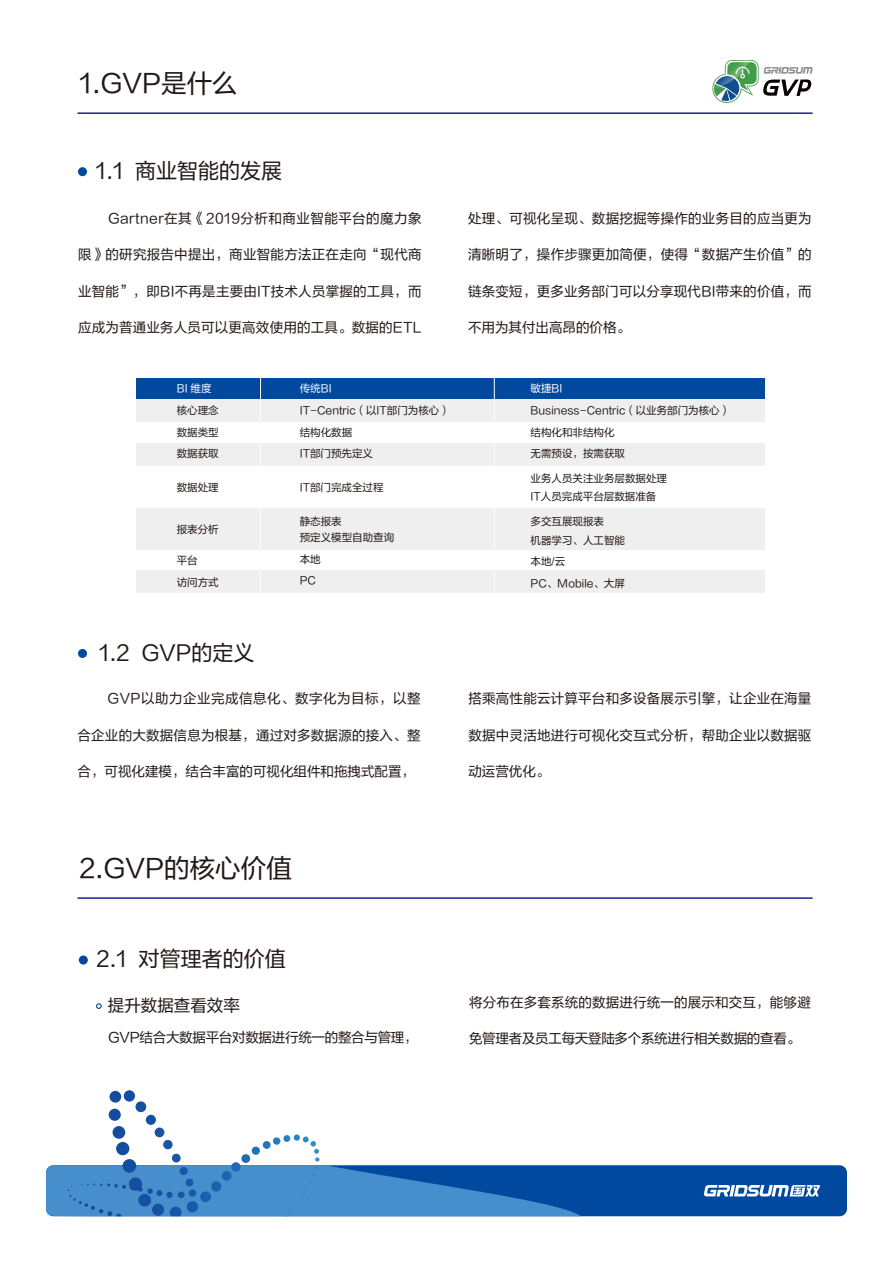
<style>
.page{position:relative;width:893px;height:1263px;background:#fff}
.page>*{position:absolute;margin:0;border:0;box-sizing:border-box;transform-origin:0 0}
.t1{font:25.5px "FZLTHJW GB1 0";color:#221815}
.t2{font:21px "FZLTHJW GB1 0";color:#221815}
.t3{font:16.5px "FZLTHJW GB1 0";color:#221815}
.t4{font:13.5px "FZLTHJW GB1 0";letter-spacing:.015em;color:#221815}
.t5{font:13.5px "FZLTHJW GB1 0";letter-spacing:.035em;color:#221815}
.t6{font:13.5px "FZLTHJW GB1 0";letter-spacing:-.02em;color:#221815}
.t7{font:10.5px/21.6px "FZLTHJW GB1 0";color:#221815}
.t8{font:10.5px "FZLTHJW GB1 0";color:#fff}
</style>
<div class="page">
<svg style="left:712px;top:60px;width:101px;height:43px"></svg>
<div style="left:137px;top:378px;width:628px;height:22px;background:#00499e"></div>
<div style="left:137px;top:400px;width:628px;height:22px;background:#efefef"></div>
<div style="left:137px;top:443px;width:628px;height:22px;background:#efefef"></div>
<div style="left:137px;top:508px;width:628px;height:42px;background:#efefef"></div>
<div style="left:137px;top:571px;width:628px;height:22px;background:#efefef"></div>
<hr style="left:494px;top:373px;width:1px;height:228px;background:#fff">
<hr style="left:260px;top:373px;width:1px;height:228px;background:#fff">
<div style="left:79px;top:955px;width:9px;height:9px;background:#00499e;border-radius:50%"></div>
<svg style="left:96px;top:1003px;width:6px;height:6px"></svg>
<div style="left:46px;top:1165px;width:801px;height:51px;background:#00499e;border-radius:7px"></div>
<svg style="left:704px;top:1185px;width:116px;height:11px"></svg>
<svg style="left:46px;top:1090px;width:549px;height:126px"></svg>
<hr style="left:77px;top:112px;width:736px;height:2px;background:#1d2088">
<hr style="left:77px;top:897px;width:736px;height:2px;background:#1d2088">
<div style="left:78px;top:167px;width:9px;height:9px;background:#00499e;border-radius:50%"></div>
<div style="left:78px;top:649px;width:9px;height:9px;background:#00499e;border-radius:50%"></div>
<h1 class="t1" style="left:79px;top:69px;width:160px">1.GVP是什么</h1>
<h2 class="t2" style="left:96px;top:159px;width:188px">1.1 商业智能的发展</h2>
<p class="t5" style="left:108px;top:211px;width:315px">Gartner在其《2019分析和商业智能平台的魔力象</p>
<p class="t4" style="left:78px;top:247px;width:345px">限》的研究报告中提出，商业智能方法正在走向“现代商</p>
<p class="t4" style="left:78px;top:284px;width:345px">业智能”，即BI不再是主要由IT技术人员掌握的工具，而</p>
<p class="t4" style="left:78px;top:320px;width:345px">应成为普通业务人员可以更高效使用的工具。数据的ETL</p>
<p class="t8" style="left:177px;top:383px;width:36px">BI 维度</p>
<p class="t7" style="left:177px;top:400px;width:43px;text-align:justify">核心理念数据类型数据获取</p>
<p class="t7" style="left:177px;top:477px;width:43px">数据处理</p>
<p class="t7" style="left:177px;top:519px;width:43px">报表分析</p>
<p class="t7" style="left:177px;top:550px;width:43px">平台<br>访问方式</p>
<h2 class="t2" style="left:99px;top:641px;width:157px">1.2 GVP的定义</h2>
<p class="t8" style="left:300px;top:383px;width:33px">传统BI</p>
<p class="t7" style="left:300px;top:400px;width:152px">IT-Centric（以IT部门为核心）结构化数据<br>IT部门预先定义</p>
<p class="t7" style="left:300px;top:477px;width:85px">IT部门完成全过程</p>
<p class="t7" style="left:300px;top:514px;width:96px;line-height:15.6px">静态报表<br>预定义模型自助查询</p>
<p class="t7" style="left:300px;top:549px;width:22px">本地<br>PC</p>
<p class="t5" style="left:108px;top:691px;width:314px">GVP以助力企业完成信息化、数字化为目标，以整</p>
<p class="t4" style="left:78px;top:727px;width:345px">合企业的大数据信息为根基，通过对多数据源的接入、整</p>
<p class="t4" style="left:78px;top:764px;width:339px">合，可视化建模，结合丰富的可视化组件和拖拽式配置，</p>
<p class="t4" style="left:468px;top:211px;width:345px">处理、可视化呈现、数据挖掘等操作的业务目的应当更为</p>
<p class="t4" style="left:468px;top:247px;width:345px">清晰明了，操作步骤更加简便，使得“数据产生价值”的</p>
<p class="t4" style="left:468px;top:284px;width:345px">链条变短，更多业务部门可以分享现代BI带来的价值，而</p>
<p class="t4" style="left:468px;top:320px;width:163px">不用为其付出高昂的价格。</p>
<p class="t8" style="left:531px;top:383px;width:33px">敏捷BI</p>
<p class="t7" style="left:531px;top:400px;width:201px">Business-Centric（以业务部门为核心）结构化和非结构化<br>无需预设，按需获取</p>
<p class="t7" style="left:531px;top:469px;width:138px;line-height:18.6px">业务人员关注业务层数据处理<br>IT人员完成平台层数据准备</p>
<p class="t7" style="left:531px;top:512px;width:96px;line-height:18.6px">多交互展现报表<br>机器学习、人工智能</p>
<p class="t7" style="left:531px;top:551px;width:96px">本地/云<br>PC、Mobile、大屏</p>
<p class="t4" style="left:468px;top:691px;width:345px">搭乘高性能云计算平台和多设备展示引擎，让企业在海量</p>
<p class="t4" style="left:468px;top:727px;width:345px">数据中灵活地进行可视化交互式分析，帮助企业以数据驱</p>
<p class="t4" style="left:468px;top:764px;width:82px">动运营优化。</p>
<h1 class="t1" style="left:79px;top:854px;width:214px">2.GVP的核心价值</h1>
<h2 class="t2" style="left:97px;top:947px;width:191px">2.1 对管理者的价值</h2>
<p class="t3" style="left:108px;top:996px;width:133px">提升数据查看效率</p>
<p class="t4" style="left:469px;top:995px;width:343px">将分布在多套系统的数据进行统一的展示和交互，能够避</p>
<p class="t6" style="left:108px;top:1030px;width:311px">GVP结合大数据平台对数据进行统一的整合与管理，</p>
<p class="t6" style="left:469px;top:1031px;width:333px">免管理者及员工每天登陆多个系统进行相关数据的查看。</p>
</div>
